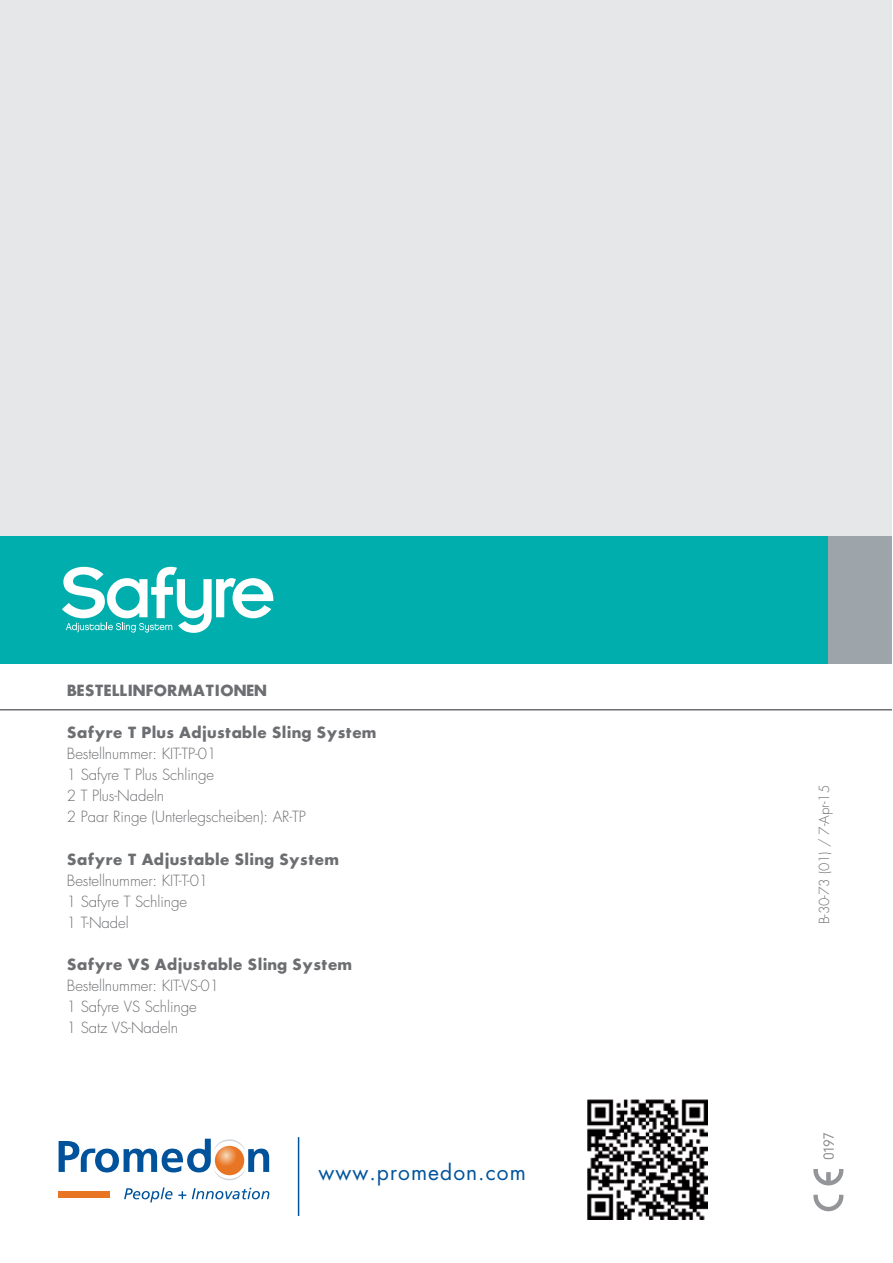
<style>
.page{position:relative;width:893px;height:1263px;background:#fff}
.page>*{position:absolute;margin:0;border:0;box-sizing:border-box;transform-origin:0 0}
.t1{font:21px "Futura";letter-spacing:.05em;color:#00539b}
.t2{font:300 15px/21px "Futura";letter-spacing:-.005em;color:#6d6e71}
.t3{font:700 15px "Futura";letter-spacing:-.005em;color:#6d6e71}
.t4{font:300 13.5px "Futura";letter-spacing:-.005em;color:#6d6e71}
</style>
<div class="page">
<div style="left:0;top:0;width:892px;height:559px;background:#e6e7e8"></div>
<div style="left:0;top:536px;width:892px;height:128px;background:#00afad"></div>
<hr style="left:0;top:709px;width:892px;height:1px;background:#6d6e71">
<div style="left:828px;top:536px;width:64px;height:128px;background:#9da5ab"></div>
<svg style="left:62px;top:567px;width:211px;height:66px"></svg>
<svg style="left:813px;top:1195px;width:30px;height:16px"></svg>
<svg style="left:813px;top:1169px;width:30px;height:16px"></svg>
<svg style="left:823px;top:1133px;width:11px;height:26px"></svg>
<hr style="left:298px;top:1137px;width:1px;height:79px;background:#00539b">
<svg style="left:59px;top:1138px;width:210px;height:64px"></svg>
<div style="left:58px;top:1192px;width:52px;height:6px;background:#e87524"></div>
<img style="left:588px;top:1100px;width:119px;height:119px">
<p class="t3" style="left:67px;top:680px;width:202px">BESTELLINFORMATIONEN</p>
<p class="t3" style="left:67px;top:722px;width:311px">Safyre T Plus Adjustable Sling System</p>
<p class="t2" style="left:67px;top:744px;width:241px">Bestellnummer: KIT-TP-01<br>1 Safyre T Plus Schlinge<br>2 T Plus-Nadeln<br>2 Paar Ringe (Unterlegscheiben): AR-TP</p>
<p class="t3" style="left:67px;top:848px;width:273px">Safyre T Adjustable Sling System</p>
<p class="t2" style="left:67px;top:870px;width:143px">Bestellnummer: KIT-T-01<br>1 Safyre T Schlinge<br>1 T-Nadel</p>
<p class="t3" style="left:67px;top:953px;width:287px">Safyre VS Adjustable Sling System</p>
<p class="t2" style="left:67px;top:975px;width:154px">Bestellnummer: KIT-VS-01<br>1 Safyre VS Schlinge<br>1 Satz VS-Nadeln</p>
<h1 class="t1" style="left:318px;top:1159px;width:209px">www.promedon.com</h1>
<p class="t4" style="left:816px;top:924px;width:141px;rotate:-90deg">B-30-73 (01) / 7-Apr-15</p>
</div>
